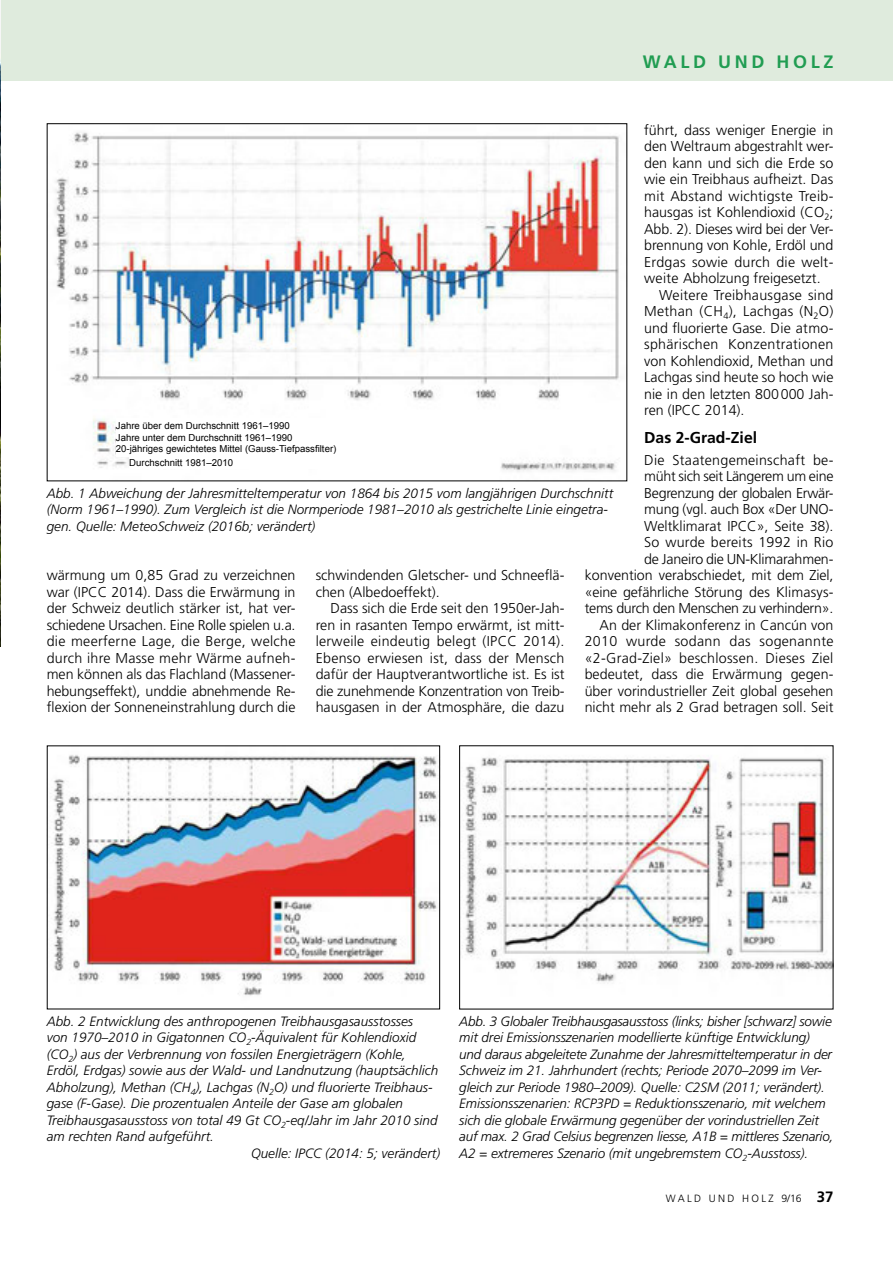
<style>
.page{position:relative;width:893px;height:1263px;background:#fff}
.page>*{position:absolute;margin:0;border:0;box-sizing:border-box;transform-origin:0 0}
.t1{font:700 18px "Frutiger LT Std";letter-spacing:.2em;color:#219d52}
.t2{font:700 15.75px "Frutiger LT Std";color:#000}
.t3{font:300 14.25px/16.5px "Frutiger LT Std";color:#000;text-align:justify}
.t4{font:300 14.25px "Frutiger LT Std";letter-spacing:.02em;color:#000}
.t5{font:italic 300 13.5px/16.5px "Frutiger LT Std";color:#000}
.t6{font:300 10.5px "Frutiger LT Std";letter-spacing:.225em;color:#000}
.t7{font:9.6px/11.7px "Arial";color:#000}
.s1{font-weight:700;font-size:15px}
</style>
<div class="page">
<div style="left:0;top:0;width:893px;height:81px;background:#dfebdd"></div>
<img style="left:0;top:0;width:1px;height:646px">
<img style="left:53px;top:755px;width:384px;height:241px">
<img style="left:465px;top:757px;width:366px;height:225px">
<img style="left:55px;top:132px;width:564px;height:340px">
<div style="left:116px;top:418px;width:249px;height:38px;background:#fff"></div>
<div style="left:129px;top:457px;width:235px;height:12px;background:#fff"></div>
<p class="t1" style="left:643px;top:51px;width:192px">Wald und Holz</p>
<p class="t3" style="left:644px;top:122px;width:191px">führt, dass weniger Energie in</p>
<p class="t3" style="left:644px;top:138px;width:191px">den Weltraum abgestrahlt wer-</p>
<p class="t3" style="left:644px;top:155px;width:191px">den kann und sich die Erde so</p>
<p class="t3" style="left:644px;top:171px;width:191px">wie ein Treibhaus aufheizt. Das</p>
<p class="t4" style="left:644px;top:188px;width:191px">mit Abstand wichtigste Treib-</p>
<p class="t3" style="left:644px;top:204px;width:191px">hausgas ist Kohlendioxid (CO<sub>2</sub>;</p>
<p class="t3" style="left:644px;top:221px;width:191px">Abb. 2). Dieses wird bei der Ver-</p>
<p class="t3" style="left:644px;top:237px;width:191px">brennung von Kohle, Erdöl und</p>
<p class="t4" style="left:644px;top:254px;width:191px">Erdgas sowie durch die welt-</p>
<p class="t3" style="left:644px;top:270px;width:178px">weite Abholzung freigesetzt.</p>
<p class="t4" style="left:659px;top:287px;width:176px">Weitere Treibhausgase sind</p>
<p class="t4" style="left:644px;top:303px;width:191px">Methan (CH<sub>4</sub>), Lachgas (N<sub>2</sub>O)</p>
<p class="t3" style="left:644px;top:320px;width:191px">und fluorierte Gase. Die atmo-</p>
<p class="t4" style="left:644px;top:336px;width:191px">sphärischen Konzentrationen</p>
<p class="t3" style="left:644px;top:353px;width:191px">von Kohlendioxid, Methan und</p>
<p class="t3" style="left:644px;top:369px;width:191px">Lachgas sind heute so hoch wie</p>
<p class="t3" style="left:644px;top:386px;width:191px">nie in den letzten 800000 Jah-</p>
<p class="t3" style="left:644px;top:402px;width:102px">ren (IPCC 2014).</p>
<p class="t2" style="left:644px;top:428px;width:114px">Das 2-Grad-Ziel</p>
<p class="t3" style="left:585px;top:452px;width:250px;text-align:right">Die Staatengemeinschaft be-<br>müht sich seit Längerem um eine Begrenzung der globalen Erwär-<br>mung (vgl. auch Box «Der UNO-Weltklimarat IPCC», Seite 38).<br>So wurde bereits 1992 in Rio<br>de Janeiro die UN-Klimarahmen&shy;konvention verabschiedet, mit dem Ziel, «eine gefährliche Störung des Klimasys&shy;tems durch den Menschen zu verhindern».<br>An der Klimakonferenz in Cancún von 2010 wurde sodann das sogenannte «2-Grad-Ziel» beschlossen. Dieses Ziel bedeutet, dass die Erwärmung gegen&shy;über vorindustrieller Zeit global gesehen nicht mehr als 2 Grad betragen soll. Seit</p>
<p class="t7" style="left:116px;top:420px;width:222px">Jahre über dem Durchschnitt 1961–1990<br>Jahre unter dem Durchschnitt 1961–1990<br>20-jähriges gewichtetes Mittel (Gauss-Tiefpassfilter)</p>
<p class="t7" style="left:129px;top:457px;width:106px">Durchschnitt 1981–2010</p>
<p class="t5" style="left:47px;top:485px;width:568px">Abb. 1 Abweichung der Jahresmitteltemperatur von 1864 bis 2015 vom langjährigen Durchschnitt (Norm 1961–1990). Zum Vergleich ist die Normperiode 1981–2010 als gestrichelte Linie eingetra&shy;gen. Quelle: MeteoSchweiz (2016b; verändert)</p>
<p class="t3" style="left:47px;top:567px;width:250px">wärmung um 0,85 Grad zu verzeichnen war (IPCC 2014). Dass die Erwärmung in der Schweiz deutlich stärker ist, hat ver&shy;schiedene Ursachen. Eine Rolle spielen u.a. die meerferne Lage, die Berge, welche durch ihre Masse mehr Wärme aufneh&shy;men können als das Flachland (Massener&shy;hebungseffekt), unddie abnehmende Re&shy;flexion der Sonneneinstrahlung durch die</p>
<p class="t3" style="left:316px;top:567px;width:250px">schwindenden Gletscher- und Schneeflä&shy;chen (Albedoeffekt).</p>
<p class="t3" style="left:316px;top:600px;width:250px;text-indent:15px">Dass sich die Erde seit den 1950er-Jah&shy;ren in rasanten Tempo erwärmt, ist mitt&shy;lerweile eindeutig belegt (IPCC 2014).<br>Ebenso erwiesen ist, dass der Mensch dafür der Hauptverantwortliche ist. Es ist die zunehmende Konzentration von Treib&shy;hausgasen in der Atmosphäre, die dazu</p>
<p class="t5" style="left:47px;top:1013px;width:368px">Abb. 2 Entwicklung des anthropogenen Treibhausgasausstosses</p>
<p class="t5" style="left:47px;top:1029px;width:371px">von 1970–2010 in Gigatonnen CO<sub>2</sub>-Äquivalent für Kohlendioxid</p>
<p class="t5" style="left:47px;top:1046px;width:361px">(CO<sub>2</sub>) aus der Verbrennung von fossilen Energieträgern (Kohle,</p>
<p class="t5" style="left:47px;top:1062px;width:393px">Erdöl, Erdgas) sowie aus der Wald- und Landnutzung (hauptsächlich</p>
<p class="t5" style="left:47px;top:1079px;width:387px">Abholzung), Methan (CH<sub>4</sub>), Lachgas (N<sub>2</sub>O) und fluorierte Treibhaus-</p>
<p class="t5" style="left:47px;top:1095px;width:358px">gase (F-Gase). Die prozentualen Anteile der Gase am globalen</p>
<p class="t5" style="left:47px;top:1112px;width:392px">Treibhausgasausstoss von total 49 Gt CO<sub>2</sub>-eq/Jahr im Jahr 2010 sind</p>
<p class="t5" style="left:47px;top:1128px;width:169px">am rechten Rand aufgeführt.</p>
<p class="t5" style="left:251px;top:1145px;width:191px">Quelle: IPCC (2014: 5; verändert)</p>
<p class="t5" style="left:459px;top:1013px;width:376px">Abb. 3 Globaler Treibhausgasausstoss (links; bisher [schwarz] sowie mit drei Emissionsszenarien modellierte künftige Entwicklung) und daraus abgeleitete Zunahme der Jahresmitteltemperatur in der Schweiz im 21. Jahrhundert (rechts; Periode 2070–2099 im Ver&shy;gleich zur Periode 1980–2009). Quelle: C2SM (2011; verändert).<br>Emissionsszenarien: RCP3PD = Reduktionsszenario, mit welchem sich die globale Erwärmung gegenüber der vorindustriellen Zeit auf max. 2 Grad Celsius begrenzen liesse, A1B = mittleres Szenario, A2 = extremeres Szenario (mit ungebremstem CO<sub>2</sub>-Ausstoss).</p>
<p class="t6" style="left:666px;top:1192px;width:169px">WALD UND HOLZ 9/16 <span class="s1">37</span></p>
</div>
